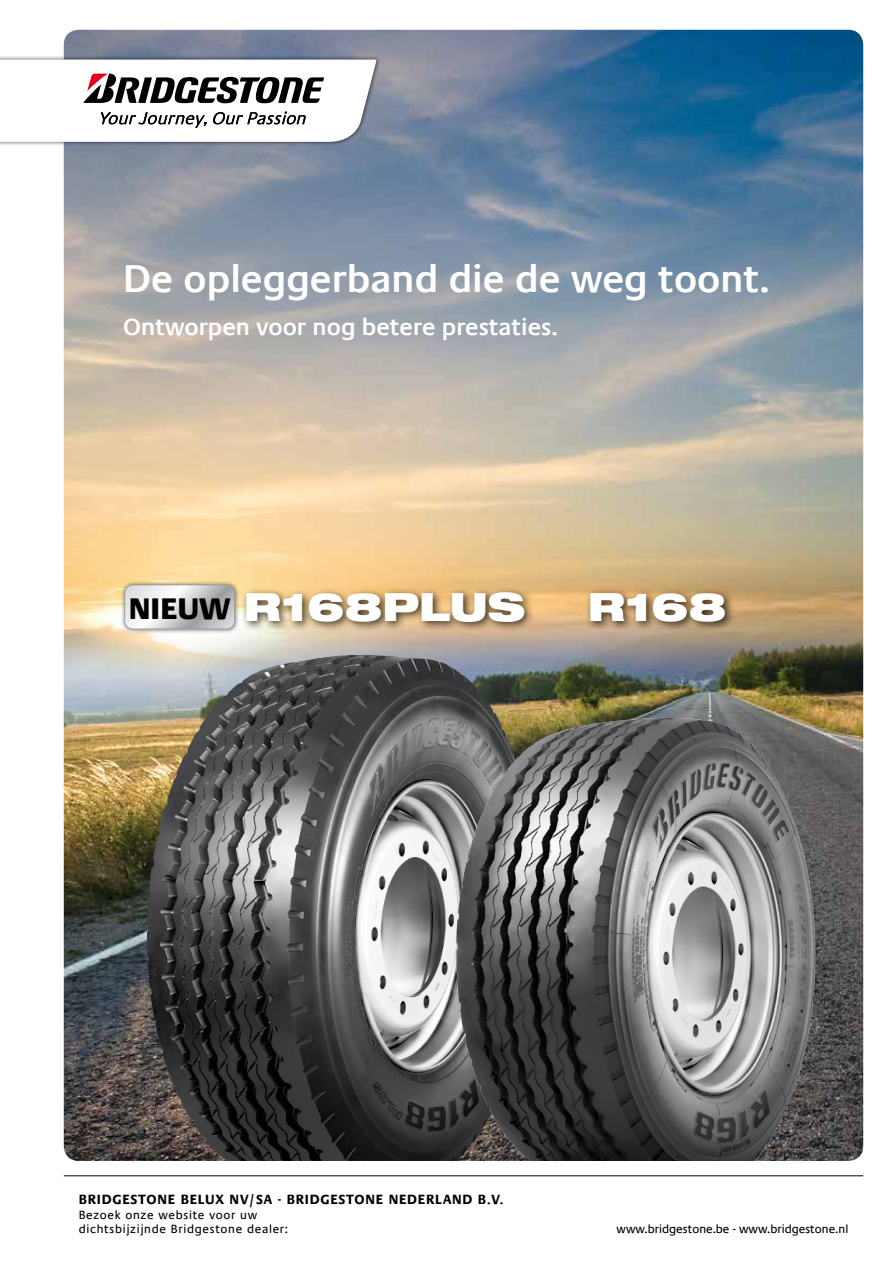
<style>
.page{position:relative;width:893px;height:1263px;background:#fff}
.page>*{position:absolute;margin:0;border:0;box-sizing:border-box;transform-origin:0 0}
.t1{font:600 39px "Praxis Com";color:#fff}
.t2{font:900 expanded 39px "Helvetica Neue LT Pro";color:#fff}
.t3{font:800 30px "Praxis Com";color:#000}
.t4{font:600 24px "Praxis Com";color:#fff}
.t5{font:700 13.5px "Praxis Com";letter-spacing:.055em;color:#000}
.t6{font:12px/14.4px "Praxis Com";letter-spacing:.055em;color:#000}
.t7{font:12px "Praxis Com";color:#000}
</style>
<div class="page">
<img style="left:64px;top:30px;width:799px;height:1131px">
<hr style="left:64px;top:1175px;width:799px;height:1px;background:#000">
<div style="left:0;top:55px;width:380px;height:92px;background:#000;opacity:.75"></div>
<div style="left:241px;top:587px;width:294px;height:45px;background:#000;opacity:.75"></div>
<div style="left:585px;top:588px;width:151px;height:44px;background:#000;opacity:.75"></div>
<img style="left:147px;top:655px;width:389px;height:506px">
<img style="left:433px;top:682px;width:408px;height:479px">
<div style="left:120px;top:580px;width:120px;height:54px;background:#000;opacity:.5"></div>
<svg style="left:124px;top:584px;width:111px;height:45px"></svg>
<svg style="left:0;top:60px;width:377px;height:82px"></svg>
<h1 class="t1" style="left:123px;top:255px;width:648px">De opleggerband die de weg toont.</h1>
<h3 class="t4" style="left:123px;top:313px;width:436px">Ontworpen voor nog betere prestaties.</h3>
<h2 class="t3" style="left:129px;top:590px;width:103px">NIEUW</h2>
<h1 class="t2" style="left:244px;top:582px;width:283px">R168PLUS</h1>
<h1 class="t2" style="left:588px;top:582px;width:140px">R168</h1>
<p class="t5" style="left:79px;top:1192px;width:426px">BRIDGESTONE BELUX NV/SA - BRIDGESTONE NEDERLAND B.V.</p>
<p class="t6" style="left:79px;top:1207px;width:211px">Bezoek onze website voor uw dichtsbijzijnde Bridgestone dealer:</p>
<p class="t7" style="left:617px;top:1222px;width:233px">www.bridgestone.be - www.bridgestone.nl</p>
</div>
